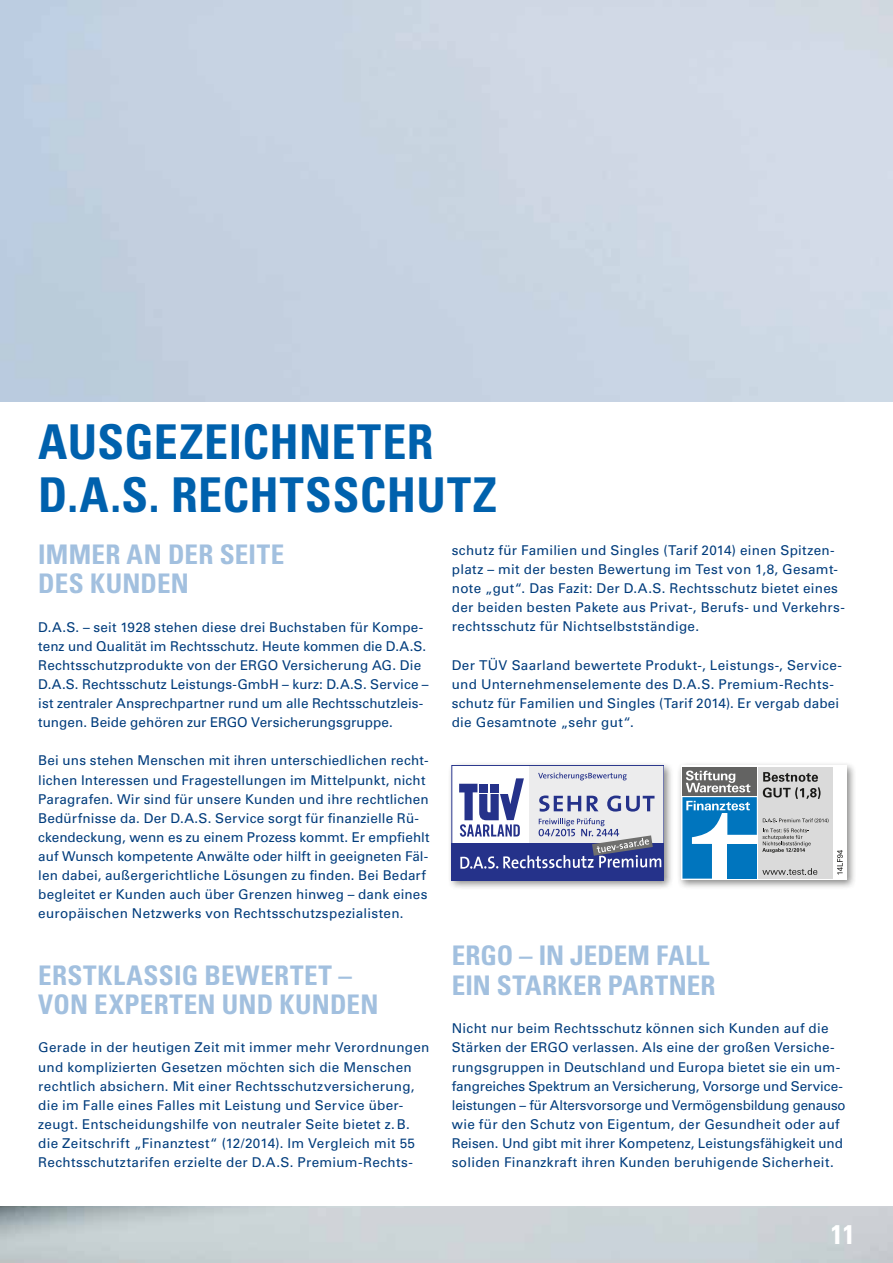
<style>
.page{position:relative;width:893px;height:1263px;background:#fff}
.page>*{position:absolute;margin:0;border:0;box-sizing:border-box;transform-origin:0 0}
.t1{font:700 condensed 48px/52.8px "Univers LT";letter-spacing:.01em;color:#0061ad}
.t2{font:700 condensed 27px/29.7px "Univers LT";letter-spacing:.01em;color:#a2c0df}
.t3{font:700 condensed 27px "Univers LT";color:#fff}
.t4{font:13.5px/19.2px "Univers LT";letter-spacing:.015em;color:#003c7c}
</style>
<div class="page">
<img style="left:0;top:0;width:893px;height:1263px">
<div style="left:0;top:402px;width:893px;height:803px;background:#fff"></div>
<div style="left:677px;top:762px;width:179px;height:128px;background:#1a1a18;opacity:.5"></div>
<div style="left:681px;top:765px;width:165px;height:115px;background:#fff"></div>
<div style="left:758px;top:767px;width:74px;height:112px;background:#dadada"></div>
<div style="left:682px;top:767px;width:75px;height:28px;background:#636362"></div>
<svg style="left:682px;top:771px;width:146px;height:108px"></svg>
<svg style="left:837px;top:850px;width:6px;height:24px"></svg>
<div style="left:448px;top:762px;width:226px;height:129px;background:#1a1a18;opacity:.5"></div>
<div style="left:452px;top:765px;width:212px;height:115px;background:#fff"></div>
<div style="left:530px;top:765px;width:134px;height:78px;background:#ececed"></div>
<div style="left:452px;top:843px;width:212px;height:37px;background:#25328a"></div>
<div style="left:452px;top:765px;width:212px;height:115px;border:1px solid #25328a"></div>
<svg style="left:459px;top:772px;width:202px;height:97px"></svg>
<h1 class="t1" style="left:38px;top:416px;width:460px">AUSGEZEICHNETER<br>D.A.S. RECHTSSCHUTZ</h1>
<h2 class="t2" style="left:38px;top:539px;width:248px">IMMER AN DER SEITE<br>DES KUNDEN</h2>
<p class="t4" style="left:38px;top:617px;width:392px">D.A.S. – seit 1928 stehen diese drei Buchstaben für Kompe&shy;tenz und Qualität im Rechtsschutz. Heute kommen die D.A.S.<br>Rechtsschutzprodukte von der ERGO Versicherung AG. Die D.A.S. Rechtsschutz Leistungs-GmbH – kurz: D.A.S. Service – ist zentraler Ansprechpartner rund um alle Rechtsschutzleis&shy;tungen. Beide gehören zur ERGO Versicherungsgruppe.</p>
<p class="t4" style="left:38px;top:751px;width:393px">Bei uns stehen Menschen mit ihren unterschiedlichen recht&shy;lichen Interessen und Fragestellungen im Mittelpunkt, nicht Paragrafen. Wir sind für unsere Kunden und ihre rechtlichen Bedürfnisse da. Der D.A.S. Service sorgt für finanzielle Rü&shy;ckendeckung, wenn es zu einem Prozess kommt. Er empfiehlt auf Wunsch kompetente Anwälte oder hilft in geeigneten Fäl&shy;len dabei, außergerichtliche Lösungen zu finden. Bei Bedarf begleitet er Kunden auch über Grenzen hinweg – dank eines europäischen Netzwerks von Rechtsschutzspezialisten.</p>
<h2 class="t2" style="left:38px;top:960px;width:342px">ERSTKLASSIG BEWERTET –<br>VON EXPERTEN UND KUNDEN</h2>
<p class="t4" style="left:38px;top:1038px;width:393px">Gerade in der heutigen Zeit mit immer mehr Verordnungen und komplizierten Gesetzen möchten sich die Menschen rechtlich absichern. Mit einer Rechtsschutzversicherung, die im Falle eines Falles mit Leistung und Service über&shy;zeugt. Entscheidungshilfe von neutraler Seite bietet z.B. die Zeitschrift „Finanztest“ (12/2014). Im Vergleich mit 55<br>Rechtsschutztarifen erzielte der D.A.S. Premium-Rechts-</p>
<p class="t4" style="left:452px;top:541px;width:395px">schutz für Familien und Singles (Tarif 2014) einen Spitzen&shy;platz – mit der besten Bewertung im Test von 1,8, Gesamt&shy;note „gut“. Das Fazit: Der D.A.S. Rechtsschutz bietet eines der beiden besten Pakete aus Privat-, Berufs- und Verkehrs&shy;rechtsschutz für Nichtselbstständige.</p>
<p class="t4" style="left:452px;top:655px;width:392px">Der TÜV Saarland bewertete Produkt-, Leistungs-, Service&shy;und Unternehmenselemente des D.A.S. Premium-Rechts&shy;schutz für Familien und Singles (Tarif 2014). Er vergab dabei die Gesamtnote „sehr gut“.</p>
<h2 class="t2" style="left:452px;top:941px;width:265px">ERGO – IN JEDEM FALL<br>EIN STARKER PARTNER</h2>
<p class="t4" style="left:452px;top:1019px;width:395px">Nicht nur beim Rechtsschutz können sich Kunden auf die Stärken der ERGO verlassen. Als eine der großen Versiche&shy;rungsgruppen in Deutschland und Europa bietet sie ein um&shy;fangreiches Spektrum an Versicherung, Vorsorge und Service&shy;leistungen – für Altersvorsorge und Vermögensbildung genauso wie für den Schutz von Eigentum, der Gesundheit oder auf Reisen. Und gibt mit ihrer Kompetenz, Leistungsfähigkeit und soliden Finanzkraft ihren Kunden beruhigende Sicherheit.</p>
<h2 class="t3" style="left:831px;top:1218px;width:25px">11</h2>
</div>
